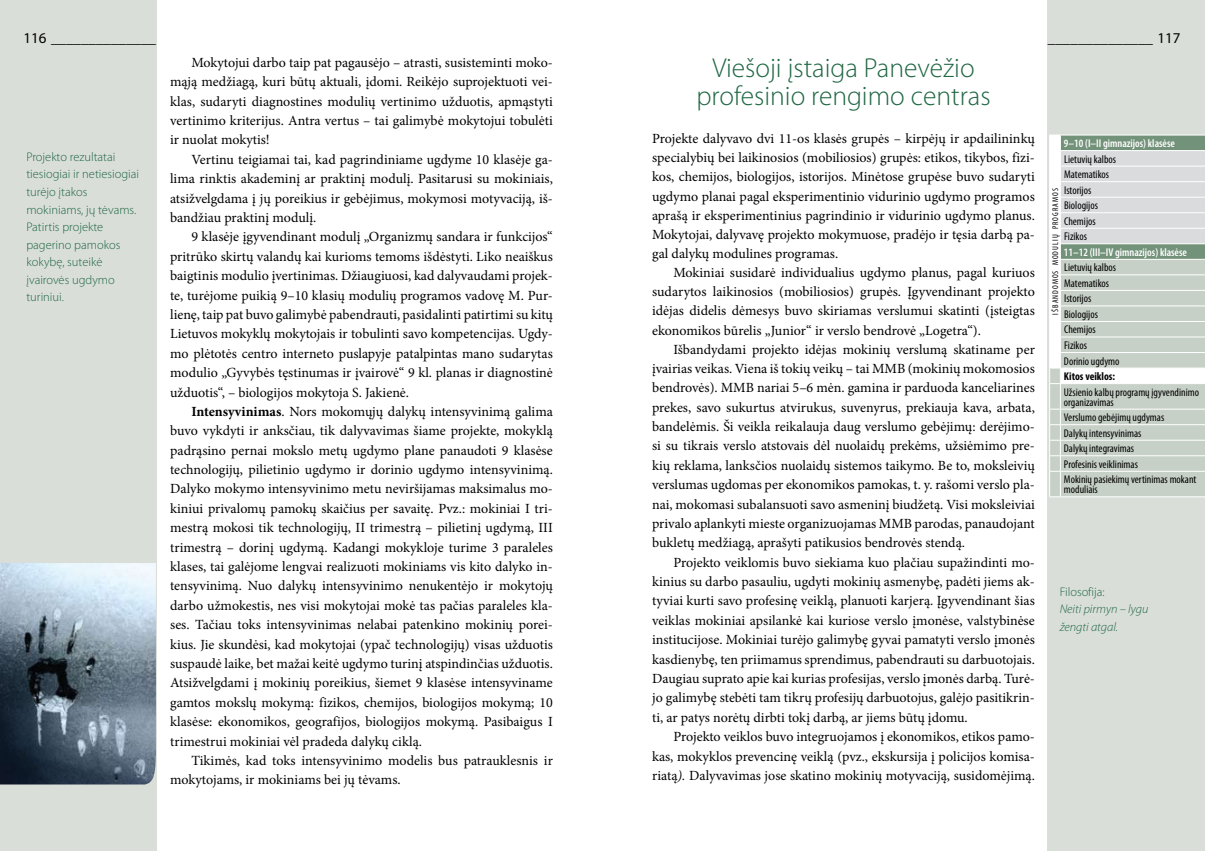
<style>
.page{position:relative;width:1205px;height:851px;background:#fff}
.page>*{position:absolute;margin:0;border:0;box-sizing:border-box;transform-origin:0 0}
.t1{font:300 27.5px/27.5px "Myriad Pro";color:#206743;text-align:center}
.t2{font:15px "Myriad Pro";color:#000}
.t3{font:14px/19.4px "Minion Pro";color:#000;text-align:justify}
.t4{font:300 12.5px/17.5px "Myriad Pro";color:#206743}
.t5{font:italic 300 12.5px/17.5px "Myriad Pro";color:#206743}
.t6{font:condensed 11.25px/15.5px "Myriad Pro";color:#000}
.t7{font:600 condensed 11.25px "Myriad Pro";color:#fff}
.t8{font:700 condensed 11.25px "Myriad Pro";color:#000}
.t9{font:condensed 8.38px "Myriad Pro";letter-spacing:.12em;color:#000}
.s1{font-weight:700}
.s2{font-style:italic}
</style>
<div class="page">
<div style="left:0;top:0;width:156px;height:850px;background:#d9ded8"></div>
<div style="left:1048px;top:0;width:157px;height:850px;background:#d9ded8"></div>
<svg style="left:1049px;top:135px;width:156px;height:362px"></svg>
<hr style="left:1060px;top:496px;width:145px;height:1px;background:#fff">
<img style="left:0;top:563px;width:156px;height:221px">
<p class="t2" style="left:23px;top:29px;width:134px">116 ______________</p>
<p class="t2" style="left:1048px;top:29px;width:134px">______________ 117</p>
<p class="t3" style="left:170px;top:53px;width:384px;text-indent:21px">Mokytojui darbo taip pat pagausėjo – atrasti, susisteminti moko&shy;mąją medžiagą, kuri būtų aktuali, įdomi. Reikėjo suprojektuoti vei&shy;klas, sudaryti diagnostines modulių vertinimo užduotis, apmąstyti vertinimo kriterijus. Antra vertus – tai galimybė mokytojui tobulėti ir nuolat mokytis!</p>
<p class="t3" style="left:170px;top:150px;width:384px;text-indent:21px">Vertinu teigiamai tai, kad pagrindiniame ugdyme 10 klasėje ga&shy;lima rinktis akademinį ar praktinį modulį. Pasitarusi su mokiniais, atsižvelgdama į jų poreikius ir gebėjimus, mokymosi motyvaciją, iš&shy;bandžiau praktinį modulį.</p>
<p class="t3" style="left:170px;top:227px;width:384px;text-indent:21px">9 klasėje įgyvendinant modulį „Organizmų sandara ir funkcijos“ pritrūko skirtų valandų kai kurioms temoms išdėstyti. Liko neaiškus baigtinis modulio įvertinimas. Džiaugiuosi, kad dalyvaudami projek&shy;te, turėjome puikią 9–10 klasių modulių programos vadovę M. Pur&shy;lienę, taip pat buvo galimybė pabendrauti, pasidalinti patirtimi su kitų Lietuvos mokyklų mokytojais ir tobulinti savo kompetencijas. Ugdy&shy;mo plėtotės centro interneto puslapyje patalpintas mano sudarytas modulio „Gyvybės tęstinumas ir įvairovė“ 9 kl. planas ir diagnostinė užduotis“, – biologijos mokytoja S. Jakienė.</p>
<p class="t3" style="left:170px;top:402px;width:384px;text-indent:21px"><span class="s1">Intensyvinimas</span>. Nors mokomųjų dalykų intensyvinimą galima buvo vykdyti ir anksčiau, tik dalyvavimas šiame projekte, mokyklą padrąsino pernai mokslo metų ugdymo plane panaudoti 9 klasėse technologijų, pilietinio ugdymo ir dorinio ugdymo intensyvinimą.<br>Dalyko mokymo intensyvinimo metu neviršijamas maksimalus mo&shy;kiniui privalomų pamokų skaičius per savaitę. Pvz.: mokiniai I tri&shy;mestrą mokosi tik technologijų, II trimestrą – pilietinį ugdymą, III trimestrą – dorinį ugdymą. Kadangi mokykloje turime 3 paraleles klases, tai galėjome lengvai realizuoti mokiniams vis kito dalyko in&shy;tensyvinimą. Nuo dalykų intensyvinimo nenukentėjo ir mokytojų darbo užmokestis, nes visi mokytojai mokė tas pačias paraleles kla&shy;ses. Tačiau toks intensyvinimas nelabai patenkino mokinių porei&shy;kius. Jie skundėsi, kad mokytojai (ypač technologijų) visas užduotis suspaudė laike, bet mažai keitė ugdymo turinį atspindinčias užduotis.<br>Atsižvelgdami į mokinių poreikius, šiemet 9 klasėse intensyviname gamtos mokslų mokymą: fizikos, chemijos, biologijos mokymą; 10 klasėse: ekonomikos, geografijos, biologijos mokymą. Pasibaigus I trimestrui mokiniai vėl pradeda dalykų ciklą.</p>
<p class="t3" style="left:170px;top:750px;width:384px;text-indent:21px">Tikimės, kad toks intensyvinimo modelis bus patrauklesnis ir mokytojams, ir mokiniams bei jų tėvams.</p>
<h1 class="t1" style="left:696px;top:55px;width:296px">Viešoji įstaiga Panevėžio profesinio rengimo centras</h1>
<p class="t3" style="left:652px;top:129px;width:384px">Projekte dalyvavo dvi 11-os klasės grupės – kirpėjų ir apdailininkų specialybių bei laikinosios (mobiliosios) grupės: etikos, tikybos, fizi&shy;kos, chemijos, biologijos, istorijos. Minėtose grupėse buvo sudaryti ugdymo planai pagal eksperimentinio vidurinio ugdymo programos aprašą ir eksperimentinius pagrindinio ir vidurinio ugdymo planus.<br>Mokytojai, dalyvavę projekto mokymuose, pradėjo ir tęsia darbą pa&shy;gal dalykų modulines programas.</p>
<p class="t3" style="left:652px;top:263px;width:384px;text-indent:21px">Mokiniai susidarė individualius ugdymo planus, pagal kuriuos sudarytos laikinosios (mobiliosios) grupės. Įgyvendinant projekto idėjas didelis dėmesys buvo skiriamas verslumui skatinti (įsteigtas ekonomikos būrelis „Junior“ ir verslo bendrovė „Logetra“).</p>
<p class="t3" style="left:652px;top:339px;width:384px;text-indent:21px">Išbandydami projekto idėjas mokinių verslumą skatiname per įvairias veikas. Viena iš tokių veikų – tai MMB (mokinių mokomosios bendrovės). MMB nariai 5–6 mėn. gamina ir parduoda kanceliarines prekes, savo sukurtus atvirukus, suvenyrus, prekiauja kava, arbata, bandelėmis. Ši veikla reikalauja daug verslumo gebėjimų: derėjimo&shy;si su tikrais verslo atstovais dėl nuolaidų prekėms, užsiėmimo pre&shy;kių reklama, lanksčios nuolaidų sistemos taikymo. Be to, moksleivių verslumas ugdomas per ekonomikos pamokas, t. y. rašomi verslo pla&shy;nai, mokomasi subalansuoti savo asmeninį biudžetą. Visi moksleiviai privalo aplankyti mieste organizuojamas MMB parodas, panaudojant bukletų medžiagą, aprašyti patikusios bendrovės stendą.</p>
<p class="t3" style="left:652px;top:552px;width:384px;text-indent:21px">Projekto veiklomis buvo siekiama kuo plačiau supažindinti mo&shy;kinius su darbo pasauliu, ugdyti mokinių asmenybę, padėti jiems ak&shy;tyviai kurti savo profesinę veiklą, planuoti karjerą. Įgyvendinant šias veiklas mokiniai apsilankė kai kuriose verslo įmonėse, valstybinėse institucijose. Mokiniai turėjo galimybę gyvai pamatyti verslo įmonės kasdienybę, ten priimamus sprendimus, pabendrauti su darbuotojais.<br>Daugiau suprato apie kai kurias profesijas, verslo įmonės darbą. Turė&shy;jo galimybę stebėti tam tikrų profesijų darbuotojus, galėjo pasitikrin&shy;ti, ar patys norėtų dirbti tokį darbą, ar jiems būtų įdomu.</p>
<p class="t3" style="left:652px;top:727px;width:384px;text-indent:21px">Projekto veiklos buvo integruojamos į ekonomikos, etikos pamo&shy;kas, mokyklos prevencinę veiklą (pvz., ekskursija į policijos komisa&shy;riatą<span class="s2">).</span> Dalyvavimas jose skatino mokinių motyvaciją, susidomėjimą.</p>
<p class="t7" style="left:1064px;top:137px;width:112px">9–10 (I–II gimnazijos) klasėse</p>
<p class="t6" style="left:1064px;top:151px;width:54px">lietuvių kalbos matematikos istorijos biologijos chemijos fizikos</p>
<p class="t7" style="left:1064px;top:246px;width:125px">11–12 (III–IV gimnazijos) klasėse</p>
<p class="t6" style="left:1064px;top:260px;width:57px">lietuvių kalbos matematikos istorijos biologijos chemijos fizikos<br>Dorinio ugdymo</p>
<p class="t8" style="left:1064px;top:369px;width:53px">Kitos veiklos:</p>
<p class="t6" style="left:1064px;top:386px;width:137px;line-height:10px">Užsienio kalbų programų įgyvendinimo organizavimas</p>
<p class="t6" style="left:1064px;top:409px;width:134px">Verslumo gebėjimų ugdymas<br>Dalykų intensyvinimas<br>Dalykų integravimas<br>Profesinis veiklinimas<br>Mokinių pasiekimų vertinimas mokant</p>
<p class="t6" style="left:1064px;top:481px;width:35px">moduliais</p>
<p class="t4" style="left:26px;top:148px;width:114px">Projekto rezultatai tiesiogiai ir netiesiogiai turėjo įtakos mokiniams, jų tėvams.<br>Patirtis projekte pagerino pamokos kokybę, suteikė įvairovės ugdymo turiniui.</p>
<p class="t9" style="left:1050px;top:314px;width:127px;rotate:-90deg">Išbandomos moduli ų programos</p>
<p class="t4" style="left:1059px;top:582px;width:47px">Filosofija:</p>
<p class="t5" style="left:1059px;top:600px;width:90px">Neiti pirmyn – lygu žengti atgal.</p>
</div>
